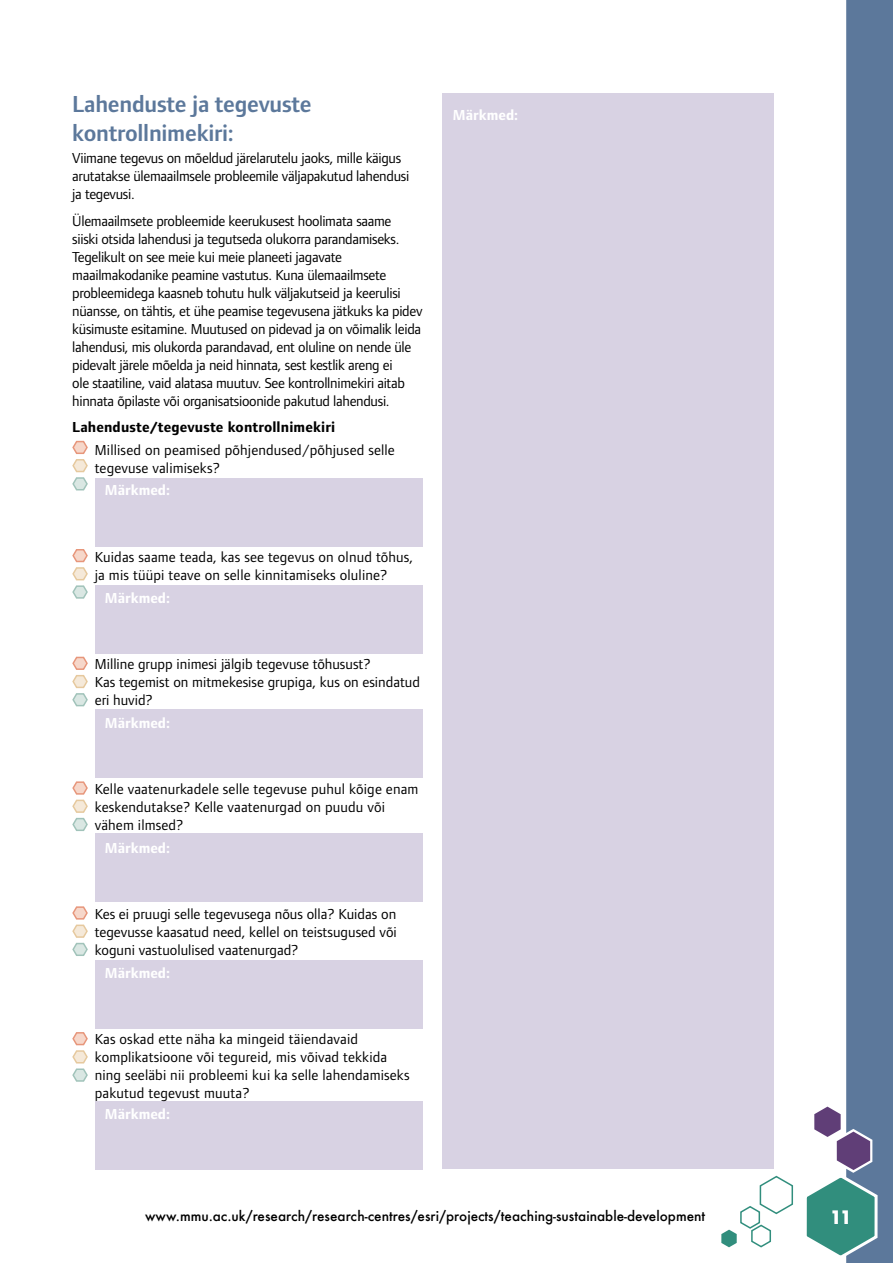
<style>
.page{position:relative;width:893px;height:1263px;background:#fff}
.page>*{position:absolute;margin:0;border:0;box-sizing:border-box;transform-origin:0 0}
.t1{font:600 24px/28.8px "Foundry Form Sans";letter-spacing:-.01em;color:#5c789b}
.t2{font:700 18px "Futura";color:#fff}
.t3{font:15px/18px "Foundry Form Sans";letter-spacing:-.02em;color:#000}
.t4{font:15px/18px "Foundry Form Sans";letter-spacing:.01em;color:#000}
.t5{font:15px/18px "Foundry Form Sans";color:#000}
.t6{font:700 15px "Foundry Form Sans";color:#fff}
.t7{font:700 15px "Foundry Form Sans";letter-spacing:.01em;color:#000}
.t8{font:500 13.5px "Futura";color:#000}
</style>
<div class="page">
<div style="left:846px;top:0;width:47px;height:1263px;background:#5c789b"></div>
<svg style="left:721px;top:1175px;width:73px;height:73px"></svg>
<svg style="left:806px;top:1106px;width:73px;height:155px"></svg>
<div style="left:96px;top:479px;width:327px;height:68px;background:#d8d2e3"></div>
<div style="left:96px;top:585px;width:327px;height:68px;background:#d8d2e3"></div>
<div style="left:96px;top:709px;width:327px;height:68px;background:#d8d2e3"></div>
<div style="left:96px;top:833px;width:327px;height:68px;background:#d8d2e3"></div>
<div style="left:96px;top:960px;width:327px;height:68px;background:#d8d2e3"></div>
<div style="left:96px;top:1102px;width:327px;height:68px;background:#d8d2e3"></div>
<svg style="left:72px;top:440px;width:16px;height:51px"></svg>
<svg style="left:72px;top:549px;width:16px;height:50px"></svg>
<svg style="left:72px;top:656px;width:16px;height:51px"></svg>
<svg style="left:72px;top:781px;width:16px;height:50px"></svg>
<svg style="left:72px;top:906px;width:16px;height:50px"></svg>
<svg style="left:72px;top:1032px;width:16px;height:50px"></svg>
<div style="left:442px;top:94px;width:332px;height:1075px;background:#d8d2e3"></div>
<h1 class="t1" style="left:72px;top:90px;width:241px">Lahenduste ja tegevuste kontrollnimekiri:</h1>
<p class="t3" style="left:72px;top:149px;width:338px">Viimane tegevus on mõeldud järelarutelu jaoks, mille käigus arutatakse ülemaailmsele probleemile väljapakutud lahendusi ja tegevusi.</p>
<p class="t3" style="left:72px;top:212px;width:352px">Ülemaailmsete probleemide keerukusest hoolimata saame<br>siiski otsida lahendusi ja tegutseda olukorra parandamiseks.<br>Tegelikult on see meie kui meie planeeti jagavate maailmakodanike peamine vastutus. Kuna ülemaailmsete probleemidega kaasneb tohutu hulk väljakutseid ja keerulisi nüansse, on tähtis, et ühe peamise tegevusena jätkuks ka pidev küsimuste esitamine. Muutused on pidevad ja on võimalik leida lahendusi, mis olukorda parandavad, ent oluline on nende üle pidevalt järele mõelda ja neid hinnata, sest kestlik areng ei<br>ole staatiline, vaid alatasa muutuv. See kontrollnimekiri aitab hinnata õpilaste või organisatsioonide pakutud lahendusi.</p>
<p class="t7" style="left:72px;top:419px;width:264px">Lahenduste/tegevuste kontrollnimekiri</p>
<p class="t4" style="left:95px;top:440px;width:302px">Millised on peamised põhjendused/põhjused selle tegevuse valimiseks?</p>
<p class="t6" style="left:105px;top:482px;width:67px">Märkmed:</p>
<p class="t4" style="left:95px;top:547px;width:320px">Kuidas saame teada, kas see tegevus on olnud tõhus, ja mis tüüpi teave on selle kinnitamiseks oluline?</p>
<p class="t6" style="left:105px;top:589px;width:67px">Märkmed:</p>
<p class="t5" style="left:95px;top:654px;width:327px">Milline grupp inimesi jälgib tegevuse tõhusust?<br>Kas tegemist on mitmekesise grupiga, kus on esindatud eri huvid?</p>
<p class="t6" style="left:105px;top:715px;width:67px">Märkmed:</p>
<p class="t4" style="left:95px;top:779px;width:325px">Kelle vaatenurkadele selle tegevuse puhul kõige enam keskendutakse? Kelle vaatenurgad on puudu või vähem ilmsed?</p>
<p class="t6" style="left:105px;top:839px;width:67px">Märkmed:</p>
<p class="t3" style="left:95px;top:904px;width:303px;text-align:justify">Kes ei pruugi selle tegevusega nõus olla? Kuidas on tegevusse kaasatud need, kellel on teistsugused või koguni vastuolulised vaatenurgad?</p>
<p class="t6" style="left:105px;top:965px;width:67px">Märkmed:</p>
<p class="t4" style="left:95px;top:1029px;width:316px">Kas oskad ette näha ka mingeid täiendavaid komplikatsioone või tegureid, mis võivad tekkida ning seeläbi nii probleemi kui ka selle lahendamiseks pakutud tegevust muuta?</p>
<p class="t6" style="left:105px;top:1105px;width:67px">Märkmed:</p>
<p class="t6" style="left:453px;top:107px;width:67px">Märkmed:</p>
<p class="t8" style="left:145px;top:1206px;width:561px">www.mmu.ac.uk/research/research-centres/esri/projects/teaching-sustainable-development</p>
<p class="t2" style="left:830px;top:1204px;width:24px">11</p>
</div>
